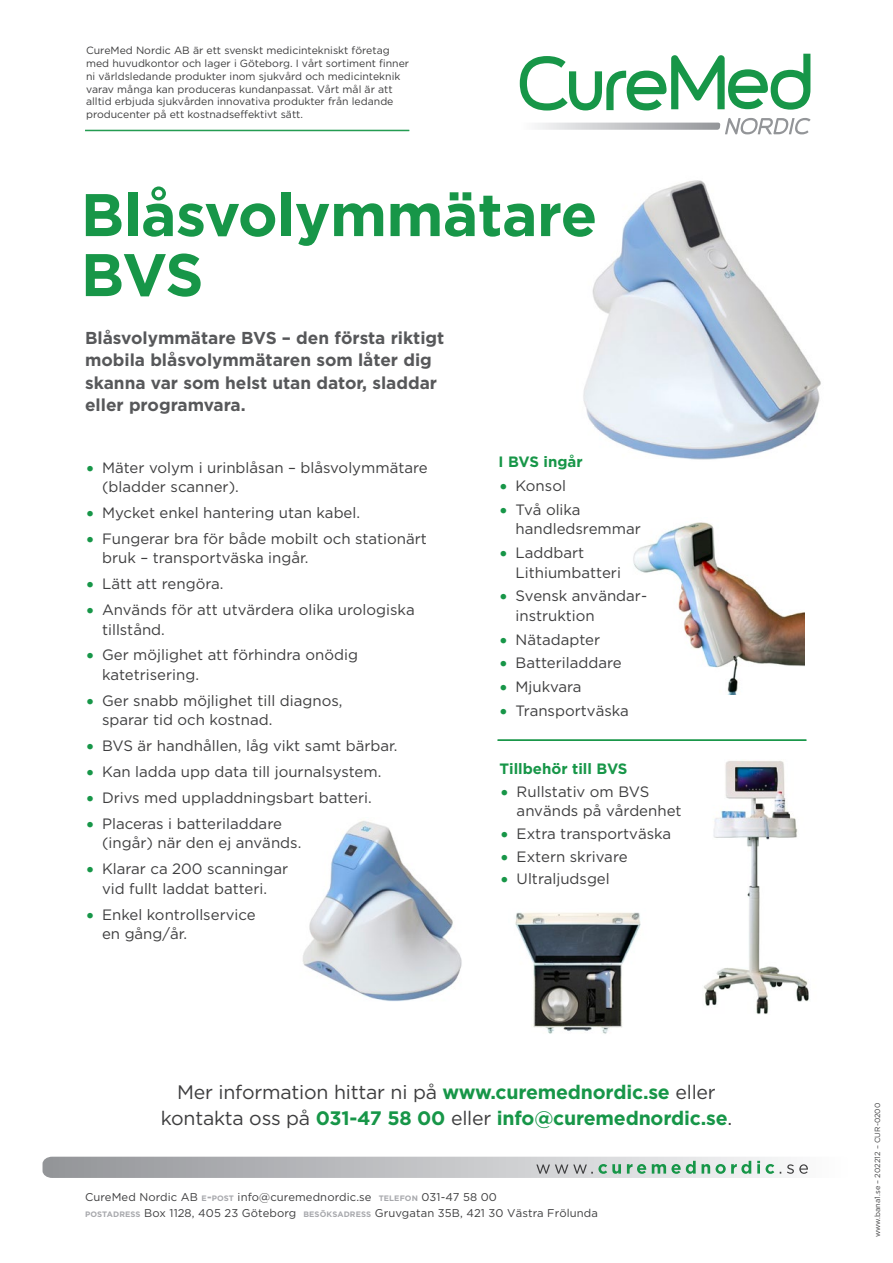
<style>
.page{position:relative;width:893px;height:1263px;background:#fff}
.page>*{position:absolute;margin:0;border:0;box-sizing:border-box;transform-origin:0 0}
.adress-_o_infotext{font:700 60px/60px "Gotham";letter-spacing:-.01em;color:#179648}
.text{font:700 19.5px/25.5px "Gotham";letter-spacing:-.01em;color:#179648;text-align:center}
.adress-_o_infotext-2{font:700 17.25px/22.5px "Gotham";color:#57585a}
.adress-_o_infotext-3{font:15px/19.5px "Gotham";color:#3e3e3f}
.adress-_o_infotext-4{font:700 15px "Gotham";color:#179648}
.adress-_o_infotext-5{font:11.25px "Gotham";letter-spacing:.01em;color:#3e3e3f}
.adress-_o_infotext-6{font:10.5px/12.8px "Gotham";color:#3e3e3f}
.adress-_o_infotext-7{font:7.5px "Gotham";color:#3e3e3f}
.s1{font-size:21px;color:#179648}
.s2{font-weight:400;color:#3e3e3f}
.s3{font-weight:700;font-size:7.8px;color:#a8a9ad}
.s4{font-weight:700;color:#a8a9ad}
</style>
<div class="page">
<svg style="left:43px;top:1157px;width:765px;height:21px"></svg>
<svg style="left:520px;top:54px;width:290px;height:57px"></svg>
<svg style="left:537px;top:118px;width:274px;height:16px"></svg>
<hr style="left:85px;top:130px;width:324px;height:1px;background:#179648">
<hr style="left:497px;top:739px;width:309px;height:1px;background:#179648">
<hr style="left:497px;top:740px;width:309px;height:1px;background:#179648">
<img style="left:583px;top:180px;width:238px;height:280px">
<img style="left:303px;top:821px;width:159px;height:181px">
<img style="left:515px;top:912px;width:126px;height:122px">
<img style="left:704px;top:761px;width:105px;height:253px">
<img style="left:633px;top:522px;width:172px;height:173px">
<p class="adress-_o_infotext-6" style="left:86px;top:44px;width:325px">CureMed Nordic AB är ett svenskt medicintekniskt företag med huvudkontor och lager i Göteborg. I vårt sortiment finner ni världsledande produkter inom sjukvård och medicinteknik varav många kan produceras kundanpassat. Vårt mål är att alltid erbjuda sjukvården innovativa produkter från ledande producenter på ett kostnadseffektivt sätt.</p>
<p class="adress-_o_infotext" style="left:81px;top:183px;width:518px">Blåsvolymmätare<br>BVS</p>
<p class="adress-_o_infotext-2" style="left:85px;top:326px;width:361px">Blåsvolymmätare BVS – den första riktigt mobila blåsvolymmätaren som låter dig skanna var som helst utan dator, sladdar eller programvara.</p>
<p class="adress-_o_infotext-3" style="left:102px;top:457px;width:327px;text-indent:-17px"><span class="s1">•</span> Mäter volym i urinblåsan – blåsvolymmätare (bladder scanner).</p>
<p class="adress-_o_infotext-3" style="left:85px;top:503px;width:277px"><span class="s1">•</span> Mycket enkel hantering utan kabel.</p>
<p class="adress-_o_infotext-3" style="left:102px;top:528px;width:326px;text-indent:-17px"><span class="s1">•</span> Fungerar bra för både mobilt och stationärt bruk – transportväska ingår.</p>
<p class="adress-_o_infotext-3" style="left:85px;top:574px;width:140px"><span class="s1">•</span> Lätt att rengöra.</p>
<p class="adress-_o_infotext-3" style="left:102px;top:600px;width:314px;text-indent:-17px"><span class="s1">•</span> Används för att utvärdera olika urologiska tillstånd.</p>
<p class="adress-_o_infotext-3" style="left:102px;top:645px;width:257px;text-indent:-17px"><span class="s1">•</span> Ger möjlighet att förhindra onödig katetrisering.</p>
<p class="adress-_o_infotext-3" style="left:102px;top:690px;width:242px;text-indent:-17px"><span class="s1">•</span> Ger snabb möjlighet till diagnos, sparar tid och kostnad.</p>
<p class="adress-_o_infotext-3" style="left:85px;top:736px;width:314px"><span class="s1">•</span> BVS är handhållen, låg vikt samt bärbar.</p>
<p class="adress-_o_infotext-3" style="left:85px;top:762px;width:298px"><span class="s1">•</span> Kan ladda upp data till journalsystem.</p>
<p class="adress-_o_infotext-3" style="left:85px;top:788px;width:288px"><span class="s1">•</span> Drivs med uppladdningsbart batteri.</p>
<p class="adress-_o_infotext-3" style="left:102px;top:813px;width:201px;text-indent:-17px"><span class="s1">•</span> Placeras i batteriladdare (ingår) när den ej används.</p>
<p class="adress-_o_infotext-3" style="left:85px;top:859px;width:205px;text-align:center"><span class="s1">•</span> Klarar ca 200 scanningar vid fullt laddat batteri.</p>
<p class="adress-_o_infotext-3" style="left:102px;top:904px;width:155px;text-indent:-17px"><span class="s1">•</span> Enkel kontrollservice en gång/år.</p>
<p class="adress-_o_infotext-4" style="left:499px;top:453px;width:86px">I BVS ingår</p>
<p class="adress-_o_infotext-3" style="left:499px;top:476px;width:69px"><span class="s1">•</span> Konsol</p>
<p class="adress-_o_infotext-3" style="left:516px;top:500px;width:127px;text-indent:-17px"><span class="s1">•</span> Två olika handledsremmar</p>
<p class="adress-_o_infotext-3" style="left:516px;top:543px;width:107px;text-indent:-17px"><span class="s1">•</span> Laddbart<br>Lithiumbatteri</p>
<p class="adress-_o_infotext-3" style="left:516px;top:586px;width:133px;text-indent:-17px"><span class="s1">•</span> Svensk användar&shy;instruktion</p>
<p class="adress-_o_infotext-3" style="left:499px;top:629px;width:103px"><span class="s1">•</span> Nätadapter</p>
<p class="adress-_o_infotext-3" style="left:499px;top:653px;width:125px"><span class="s1">•</span> Batteriladdare</p>
<p class="adress-_o_infotext-3" style="left:499px;top:677px;width:84px"><span class="s1">•</span> Mjukvara</p>
<p class="adress-_o_infotext-3" style="left:499px;top:701px;width:132px"><span class="s1">•</span> Transportväska</p>
<p class="adress-_o_infotext-4" style="left:500px;top:760px;width:129px">Tillbehör till BVS</p>
<p class="adress-_o_infotext-3" style="left:517px;top:781px;width:166px;text-indent:-17px"><span class="s1">•</span> Rullstativ om BVS används på vårdenhet</p>
<p class="adress-_o_infotext-3" style="left:500px;top:823px;width:173px"><span class="s1">•</span> Extra transportväska</p>
<p class="adress-_o_infotext-3" style="left:500px;top:846px;width:129px"><span class="s1">•</span> Extern skrivare</p>
<p class="adress-_o_infotext-3" style="left:500px;top:869px;width:112px"><span class="s1">•</span> Ultraljudsgel</p>
<p class="text" style="left:161px;top:1079px;width:573px"><span class="s2">Mer information hittar ni på</span> www.curemednordic.se <span class="s2">eller kontakta oss på</span> 031-47 58 00 <span class="s2">eller</span> info@curemednordic.se<span class="s2">.</span></p>
<p class="adress-_o_infotext-5" style="left:85px;top:1190px;width:413px">CureMed Nordic AB <span class="s3">E</span><span class="s4">-</span><span class="s3">POST</span> info@curemednordic.se <span class="s3">TELEFON</span> 031-47 58 00</p>
<p class="adress-_o_infotext-5" style="left:85px;top:1207px;width:514px"><span class="s3">POSTADRESS</span> Box 1128, 405 23 Göteborg <span class="s3">BESÖKSADRESS</span> Gruvgatan 35B, 421 30 Västra Frölunda</p>
<p class="adress-_o_infotext-7" style="left:873px;top:1237px;width:136px;rotate:-90deg">www.bana1.se – 202212 – CUR-0200</p>
</div>
